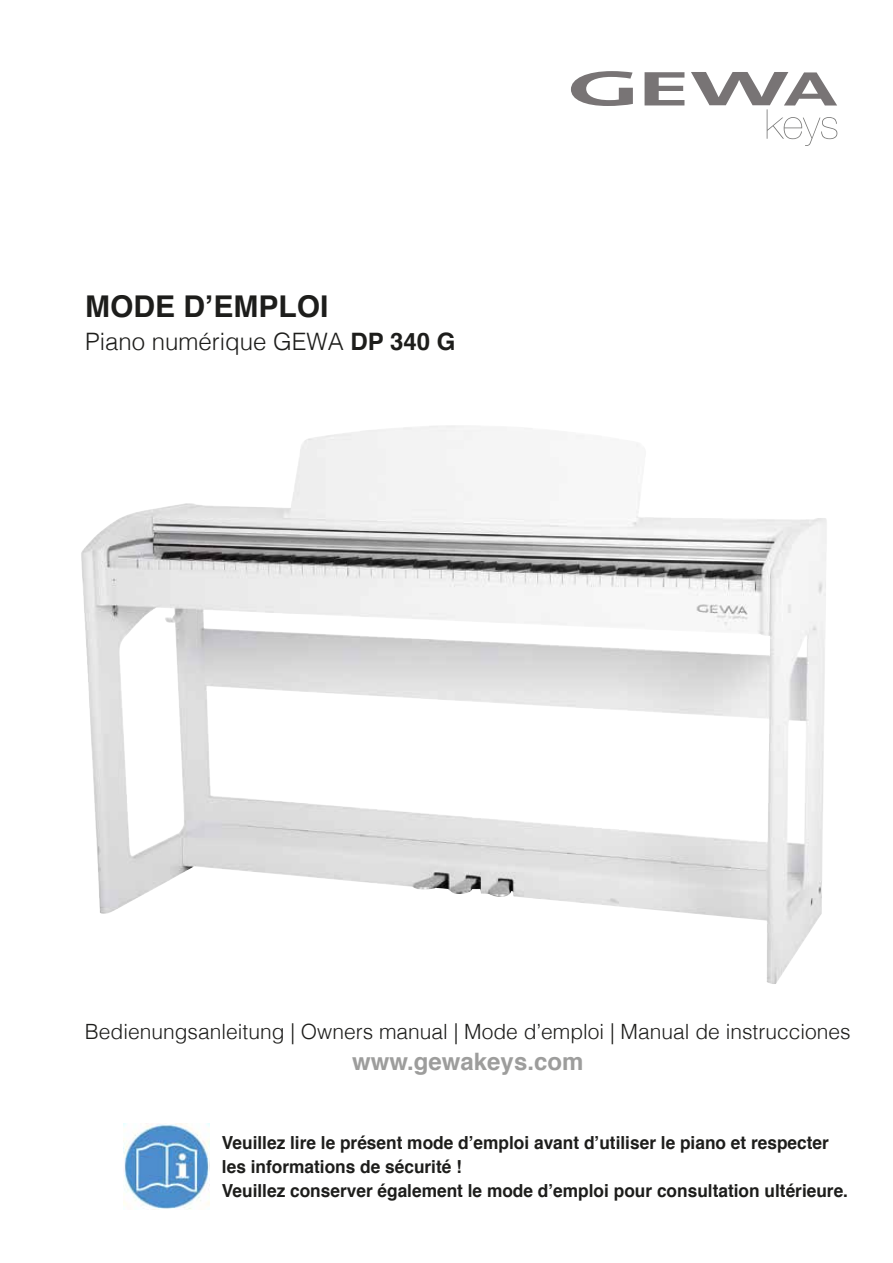
<style>
.page{position:relative;width:893px;height:1263px;background:#fff}
.page>*{position:absolute;margin:0;border:0;box-sizing:border-box;transform-origin:0 0}
.t1{font:700 30px "Helvetica";color:#1d1d1b}
.t2{font:300 24px "Helvetica";color:#1d1d1b}
.t3{font:700 24px "Helvetica";color:#9d9d9c}
.t4{font:300 21px "Helvetica";color:#1d1d1b}
.t5{font:700 18px/24px "Helvetica";color:#1d1d1b;scale:.96 1}
.s1{font-weight:700}
</style>
<div class="page">
<svg style="left:571px;top:71px;width:62px;height:35px"></svg>
<svg style="left:645px;top:72px;width:39px;height:33px"></svg>
<svg style="left:691px;top:72px;width:146px;height:74px"></svg>
<img style="left:123px;top:1124px;width:87px;height:86px">
<img style="left:81px;top:425px;width:746px;height:559px">
<h1 class="t1" style="left:85px;top:282px;width:245px">MODE D’EMPLOI</h1>
<h2 class="t2" style="left:85px;top:321px;width:372px">Piano numérique GEWA <span class="s1">DP 340 G</span></h2>
<p class="t4" style="left:85px;top:1013px;width:767px">Bedienungsanleitung | Owners manual | Mode d’emploi | Manual de instrucciones</p>
<h2 class="t3" style="left:352px;top:1042px;width:233px">www.gewakeys.com</h2>
<p class="t5" style="left:222px;top:1131px;width:654px">Veuillez lire le présent mode d’emploi avant d’utiliser le piano et respecter les informations de sécurité !<br>Veuillez conserver également le mode d’emploi pour consultation ultérieure.</p>
</div>
